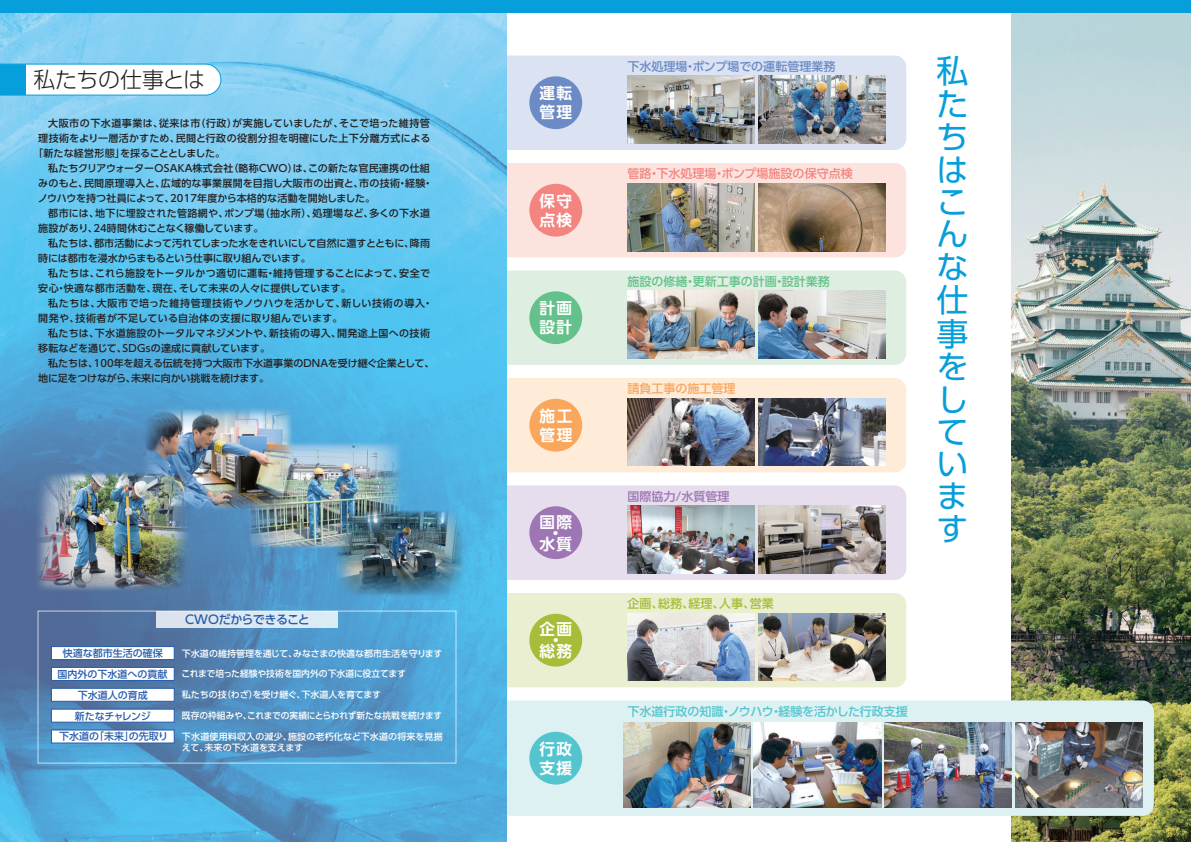
<style>
.page{position:relative;width:1191px;height:842px;background:#fff}
.page>*{position:absolute;margin:0;border:0;box-sizing:border-box;transform-origin:0 0}
.t1{font:32px/32.7px "UD Shin Go Pr 6";color:#069edb;text-align:justify}
.t2{font:300 22px "UD Shin Go Pr 6 N";letter-spacing:-.02em;color:#231f20}
.t3{font:700 15.6px/18.8px "UD Shin Go Pr 6 N De";letter-spacing:.1em;color:#fff}
.t4{font:500 12px "UD Shin Go Pr 6";color:#54c5cf}
.t5{font:500 12px "UD Shin Go Pr 6";color:#f38480}
.t6{font:500 12px "UD Shin Go Pr 6";color:#65c18b}
.t7{font:500 12px "UD Shin Go Pr 6";color:#6c8bc6}
.t8{font:500 12px "UD Shin Go Pr 6";color:#a7bd39}
.t9{font:500 12px "UD Shin Go Pr 6";letter-spacing:-.035em;color:#275caa}
.t10{font:500 12px "UD Shin Go Pr 6";color:#f9a75d}
.t11{font:500 12px "UD Shin Go Pr 6";color:#9e76b3}
.t12{font:500 10px "UD Shin Go Pr 6";letter-spacing:.015em;color:#231f20}
.t13{font:500 10px "UD Shin Go Pr 6";letter-spacing:.04em;color:#231f20}
.t14{font:500 10px "UD Shin Go Pr 6";letter-spacing:-.01em;color:#231f20}
.t15{font:500 10px "UD Shin Go Pr 6";letter-spacing:-.02em;color:#231f20}
.t16{font:500 10px "UD Shin Go Pr 6";color:#275caa}
.t17{font:500 10px "UD Shin Go Pr 6";letter-spacing:.035em;color:#231f20}
.t18{font:500 10px "UD Shin Go Pr 6";letter-spacing:.06em;color:#231f20}
.t19{font:500 10px "UD Shin Go Pr 6";letter-spacing:-.06em;color:#275caa}
.t20{font:500 9px "UD Shin Go Pr 6";letter-spacing:-.005em;color:#fff}
.t21{font:500 9px/10.8px "UD Shin Go Pr 6";letter-spacing:.02em;color:#fff}
</style>
<div class="page">
<img style="left:1011px;top:13px;width:180px;height:829px">
<div style="left:484px;top:270px;width:422px;height:95px;background:#deefe2;border-radius:11px"></div>
<div style="left:484px;top:56px;width:422px;height:94px;background:#dbe2f2;border-radius:11px"></div>
<div style="left:484px;top:378px;width:422px;height:94px;background:#feebd8;border-radius:11px"></div>
<div style="left:484px;top:485px;width:422px;height:95px;background:#e6dded;border-radius:11px"></div>
<div style="left:484px;top:593px;width:422px;height:94px;background:#eaefd2;border-radius:11px"></div>
<div style="left:484px;top:163px;width:422px;height:94px;background:#fde3de;border-radius:11px"></div>
<div style="left:484px;top:700px;width:669px;height:116px;background:#ddf1f3;border-radius:11px"></div>
<img style="left:0;top:13px;width:507px;height:829px">
<img style="left:623px;top:722px;width:127px;height:85px">
<div style="left:529px;top:291px;width:53px;height:53px;background:#65c18b;border-radius:50%"></div>
<img style="left:627px;top:291px;width:127px;height:67px">
<img style="left:758px;top:291px;width:127px;height:67px">
<img style="left:627px;top:76px;width:127px;height:68px">
<img style="left:758px;top:76px;width:127px;height:68px">
<div style="left:529px;top:76px;width:53px;height:53px;background:#6c8bc6;border-radius:50%"></div>
<div style="left:529px;top:732px;width:53px;height:52px;background:#54c5cf;border-radius:50%"></div>
<div style="left:529px;top:399px;width:53px;height:53px;background:#f9a75d;border-radius:50%"></div>
<img style="left:627px;top:398px;width:127px;height:68px">
<img style="left:758px;top:399px;width:127px;height:67px">
<div style="left:529px;top:506px;width:53px;height:53px;background:#9e76b3;border-radius:50%"></div>
<img style="left:627px;top:506px;width:127px;height:67px">
<img style="left:758px;top:506px;width:127px;height:67px">
<div style="left:529px;top:614px;width:53px;height:53px;background:#a7bd39;border-radius:50%"></div>
<img style="left:627px;top:613px;width:127px;height:68px">
<img style="left:758px;top:613px;width:127px;height:68px">
<div style="left:529px;top:184px;width:53px;height:53px;background:#f38480;border-radius:50%"></div>
<img style="left:758px;top:183px;width:127px;height:68px">
<img style="left:627px;top:183px;width:127px;height:68px">
<div style="left:0;top:0;width:1191px;height:13px;background:#069edb"></div>
<img style="left:754px;top:722px;width:127px;height:85px">
<img style="left:884px;top:722px;width:128px;height:85px">
<img style="left:1015px;top:722px;width:127px;height:85px">
<div style="left:156px;top:611px;width:181px;height:16px;background:#dce7f1"></div>
<div style="left:51px;top:646px;width:123px;height:14px;background:#fff;border:1px solid #275caa"></div>
<div style="left:51px;top:667px;width:123px;height:14px;background:#fff;border:1px solid #275caa"></div>
<div style="left:51px;top:688px;width:123px;height:13px;background:#fff;border:1px solid #275caa"></div>
<div style="left:51px;top:709px;width:123px;height:13px;background:#fff"></div>
<div style="left:51px;top:730px;width:123px;height:13px;background:#fff"></div>
<svg style="left:0;top:64px;width:221px;height:31px"></svg>
<img style="left:245px;top:441px;width:160px;height:107px">
<img style="left:140px;top:407px;width:157px;height:105px">
<img style="left:336px;top:509px;width:131px;height:88px">
<img style="left:33px;top:470px;width:183px;height:122px">
<p class="t2" style="left:33px;top:62px;width:173px">私たちの仕事とは</p>
<p class="t13" style="left:48px;top:115px;width:383px">大阪市の下水道事業は、従来は市（行政）が実施していましたが、そこで培った維持管</p>
<p class="t12" style="left:38px;top:130px;width:393px">理技術をより一層活かすため、民間と行政の役割分担を明確にした上下分離方式による</p>
<p class="t12" style="left:33px;top:145px;width:194px">「新たな経営形態」を採ることとしました。</p>
<p class="t12" style="left:48px;top:160px;width:383px">私たちクリアウォーターOSAKA株式会社（略称CWO）は、この新たな官民連携の仕組</p>
<p class="t12" style="left:38px;top:175px;width:396px">みのもと、民間原理導入と、広域的な事業展開を目指し大阪市の出資と、市の技術・経験・</p>
<p class="t12" style="left:38px;top:190px;width:339px">ノウハウを持つ社員によって、2017年度から本格的な活動を開始しました。</p>
<p class="t12" style="left:48px;top:205px;width:383px">都市には、地下に埋設された管路網や、ポンプ場（抽水所）、処理場など、多くの下水道</p>
<p class="t12" style="left:38px;top:220px;width:227px">施設があり、24時間休むことなく稼働しています。</p>
<p class="t14" style="left:48px;top:235px;width:383px">私たちは、都市活動によって汚れてしまった水をきれいにして自然に還すとともに、降雨</p>
<p class="t15" style="left:38px;top:250px;width:274px">時には都市を浸水からまもるという仕事に取り組んでいます。</p>
<p class="t12" style="left:48px;top:265px;width:383px">私たちは、これら施設をトータルかつ適切に運転・維持管理することによって、安全で</p>
<p class="t12" style="left:38px;top:280px;width:314px">安心・快適な都市活動を、現在、そして未来の人々に提供しています。</p>
<p class="t18" style="left:48px;top:295px;width:386px">私たちは、大阪市で培った維持管理技術やノウハウを活かして、新しい技術の導入・</p>
<p class="t13" style="left:38px;top:310px;width:306px">開発や、技術者が不足している自治体の支援に取り組んでいます。</p>
<p class="t17" style="left:48px;top:325px;width:383px">私たちは、下水道施設のトータルマネジメントや、新技術の導入、開発途上国への技術</p>
<p class="t14" style="left:38px;top:340px;width:233px">移転などを通じて、SDGｓの達成に貢献しています。</p>
<p class="t12" style="left:48px;top:355px;width:388px">私たちは、100年を超える伝統を持つ大阪市下水道事業のDNAを受け継ぐ企業として、</p>
<p class="t15" style="left:38px;top:370px;width:232px">地に足をつけながら、未来に向かい挑戦を続けます。</p>
<p class="t9" style="left:185px;top:610px;width:126px">CWOだからできること</p>
<p class="t16" style="left:63px;top:645px;width:101px">快適な都市生活の確保</p>
<p class="t20" style="left:182px;top:646px;width:262px">下水道の維持管理を通じて、みなさまの快適な都市生活を守ります</p>
<p class="t16" style="left:57px;top:666px;width:112px">国内外の下水道への貢献</p>
<p class="t20" style="left:181px;top:667px;width:226px">これまで培った経験や技術を国内外の下水道に役立てます</p>
<p class="t16" style="left:78px;top:687px;width:72px">下水道人の育成</p>
<p class="t20" style="left:182px;top:688px;width:201px">私たちの技（わざ）を受け継ぐ、下水道人を育てます</p>
<p class="t19" style="left:75px;top:708px;width:77px">新たなチャレンジ</p>
<p class="t20" style="left:182px;top:708px;width:262px">既存の枠組みや、これまでの実績にとらわれず新たな挑戦を続けます</p>
<p class="t21" style="left:182px;top:731px;width:262px">下水道使用料収入の減少、施設の老朽化など下水道の将来を見据えて、未来の下水道を支えます</p>
<p class="t16" style="left:59px;top:728px;width:110px">下水道の「未来」の先取り</p>
<p class="t3" style="left:539px;top:84px;width:34px">運転管理</p>
<p class="t3" style="left:539px;top:191px;width:34px">保守点検</p>
<p class="t3" style="left:539px;top:298px;width:34px">計画設計</p>
<p class="t3" style="left:539px;top:406px;width:34px">施工管理</p>
<p class="t3" style="left:539px;top:512px;width:34px">国際</p>
<p class="t3" style="left:548px;top:523px;width:17px">・</p>
<p class="t3" style="left:539px;top:534px;width:34px">水質</p>
<p class="t3" style="left:539px;top:619px;width:34px">企画</p>
<p class="t3" style="left:548px;top:630px;width:17px">・</p>
<p class="t3" style="left:539px;top:641px;width:34px">総務</p>
<p class="t3" style="left:539px;top:739px;width:34px">行政支援</p>
<p class="t7" style="left:627px;top:57px;width:209px">下水処理場・ポンプ場での運転管理業務</p>
<p class="t5" style="left:627px;top:164px;width:227px">管路・下水処理場・ポンプ場施設の保守点検</p>
<p class="t6" style="left:627px;top:272px;width:204px">施設の修繕・更新工事の計画・設計業務</p>
<p class="t10" style="left:627px;top:379px;width:110px">請負工事の施工管理</p>
<p class="t11" style="left:627px;top:487px;width:103px">国際協力/水質管理</p>
<p class="t8" style="left:627px;top:594px;width:148px">企画、総務、経理、人事、営業</p>
<p class="t1" style="left:936px;top:54px;width:33px">私たちはこんな仕事をしています</p>
<p class="t4" style="left:627px;top:702px;width:282px">下水道行政の知識・ノウハウ・経験を活かした行政支援</p>
</div>
